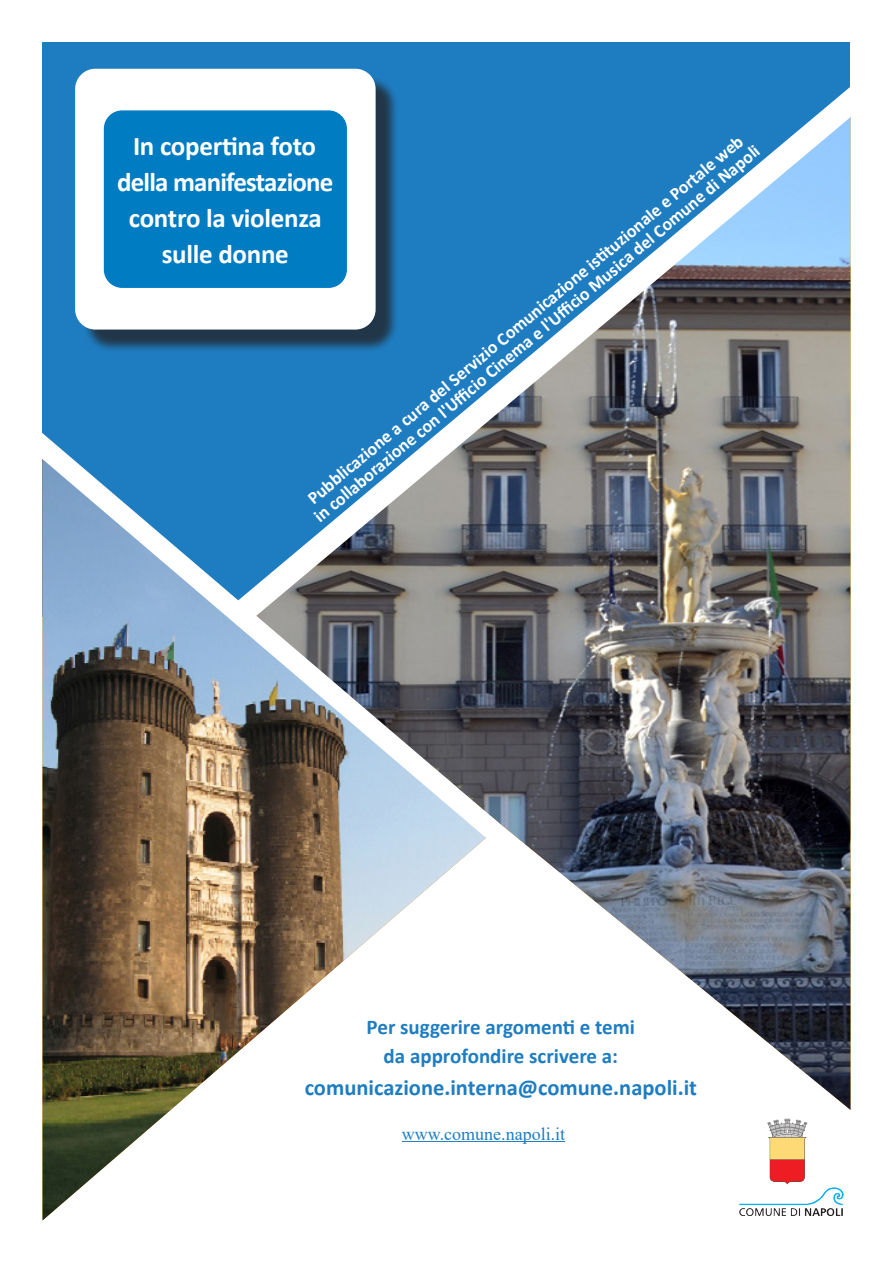
<style>
.page{position:relative;width:893px;height:1263px;background:#fff}
.page>*{position:absolute;margin:0;border:0;box-sizing:border-box;transform-origin:0 0}
.t1{font:700 27px/36px "Calibri";letter-spacing:-.01em;color:#fff;text-align:center}
.t2{font:700 22.5px "Calibri";color:#1e7dc1}
.t3{font:700 21px "Calibri";color:#1e7dc1}
.t4{font:700 18px "Calibri";color:#fff}
.t5{font:18px "Times New Roman";color:#1e7dc1}
</style>
<div class="page">
<div style="left:43px;top:43px;width:807px;height:574px;background:#1e7dc1"></div>
<hr style="left:402px;top:1141px;width:163px;height:1px;background:#1e7dc1">
<img style="left:43px;top:838px;width:359px;height:382px">
<img style="left:257px;top:620px;width:593px;height:490px">
<img style="left:42px;top:432px;width:456px;height:406px">
<svg style="left:236px;top:87px;width:615px;height:533px"></svg>
<img style="left:740px;top:1118px;width:103px;height:97px">
<div style="left:82px;top:76px;width:317px;height:277px;background:#231f20;opacity:.75"></div>
<div style="left:77px;top:71px;width:296px;height:256px;background:#fff;border-radius:18px"></div>
<div style="left:75px;top:69px;width:301px;height:261px;border:4px solid #fff;border-radius:18px"></div>
<div style="left:105px;top:111px;width:241px;height:176px;background:#007cc3;border-radius:18px"></div>
<div style="left:104px;top:110px;width:243px;height:178px;border:1px solid #007cc3;border-radius:18px"></div>
<p class="t4" style="left:302px;top:491px;width:564px;rotate:-40deg">Pubblicazione a cura del Servizio Comunicazione isti tuzionale e Portale web</p>
<p class="t1" style="left:117px;top:127px;width:218px">In copertina foto della manifestazione contro la violenza sulle donne</p>
<p class="t4" style="left:308px;top:509px;width:577px;rotate:-40deg">in collaborazione con l'Uffi cio Cinema e l'Uffi cio Musica del Comune di Napoli</p>
<p class="t3" style="left:367px;top:1012px;width:270px">Per suggerire argomenti e temi</p>
<p class="t3" style="left:384px;top:1041px;width:236px">da approfondire scrivere a:</p>
<p class="t2" style="left:305px;top:1071px;width:394px">comunicazione.interna@comune.napoli.it</p>
<p class="t5" style="left:402px;top:1121px;width:165px">www.comune.napoli.it</p>
</div>
